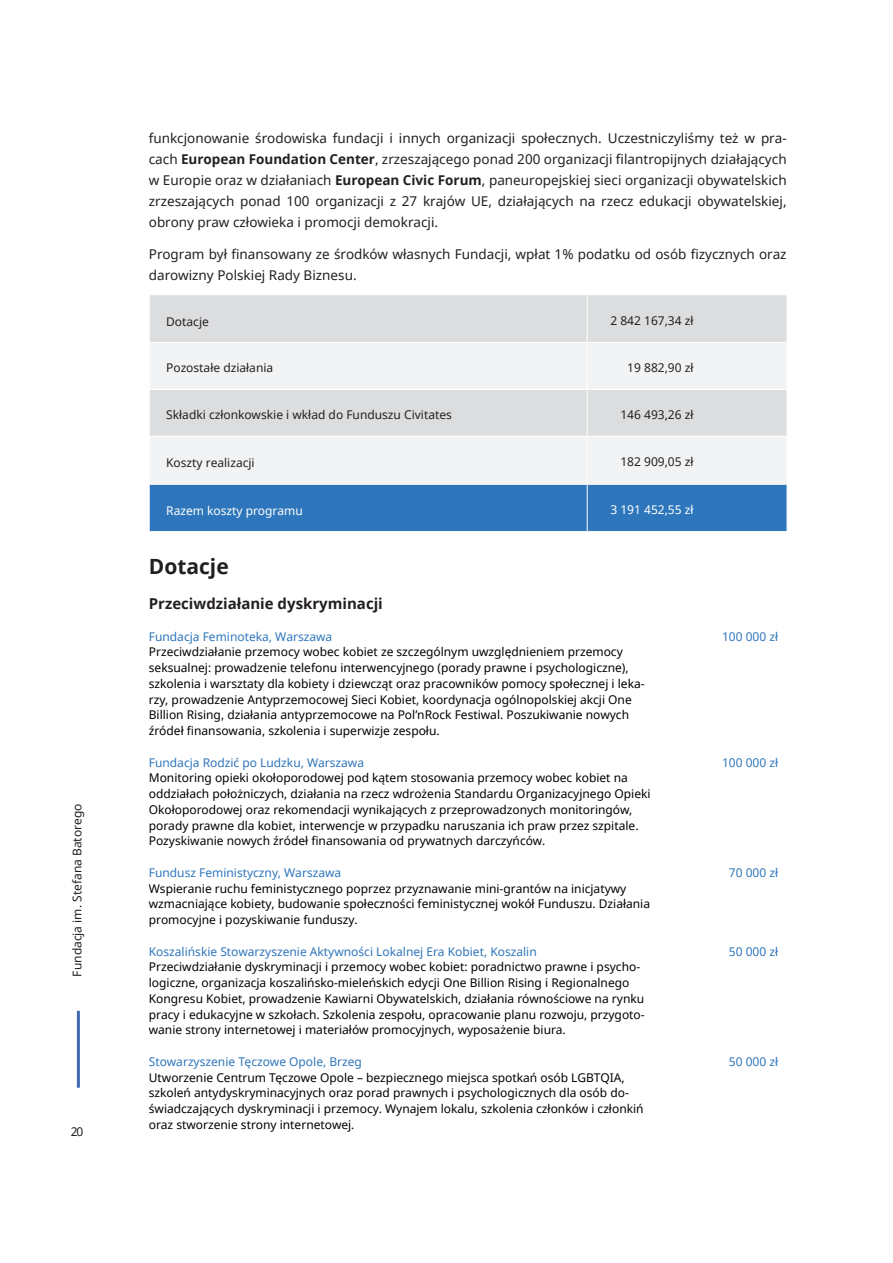
<style>
.page{position:relative;width:893px;height:1263px;background:#fff}
.page>*{position:absolute;margin:0;border:0;box-sizing:border-box;transform-origin:0 0}
.NAGŁÓWEK_2{font:700 21px "Noto Sans";color:#231f20}
.NAGŁÓWEK_4{font:700 15px "Noto Sans";color:#231f20}
.BODY_kopia{font:13.5px/21px "Noto Sans";color:#231f20;text-align:justify}
.BODY_kopia-2{font:12px/15.8px "Noto Sans";color:#000}
.BODY{font:12px "Noto Sans";color:#231f20}
.BODY_kopia-3{font:12px "Noto Sans";color:#2e76bc}
.BODY-2{font:12px "Noto Sans";color:#fff}
.s1{font-weight:700}
.s2{color:#2e76bc}
</style>
<div class="page">
<hr style="left:77px;top:1011px;width:3px;height:77px;background:#406ab4">
<div style="left:150px;top:295px;width:637px;height:47px;background:#dcdddf"></div>
<svg style="left:150px;top:343px;width:637px;height:141px;fill:#f2f3f4"></svg>
<div style="left:150px;top:485px;width:637px;height:46px;background:#2e76bc"></div>
<hr style="left:587px;top:295px;width:1px;height:47px;background:#fff">
<hr style="left:587px;top:343px;width:1px;height:46px;background:#fff">
<hr style="left:149px;top:389px;width:438px;height:1px;background:#fff">
<hr style="left:587px;top:389px;width:200px;height:1px;background:#fff">
<hr style="left:587px;top:390px;width:1px;height:46px;background:#fff">
<hr style="left:149px;top:436px;width:438px;height:1px;background:#fff">
<hr style="left:587px;top:436px;width:200px;height:1px;background:#fff">
<hr style="left:587px;top:437px;width:1px;height:47px;background:#fff">
<hr style="left:587px;top:485px;width:1px;height:46px;background:#fff">
<p class="BODY" style="left:69px;top:976px;width:174px;rotate:-90deg">Fundacja im. Stefana Batorego</p>
<p class="BODY" style="left:71px;top:1123px;width:14px">20</p>
<p class="BODY_kopia" style="left:149px;top:128px;width:639px">funkcjonowanie środowiska fundacji i innych organizacji społecznych. Uczestniczyliśmy też w pra&shy;cach <span class="s1">European Foundation Center</span>, zrzeszającego ponad 200 organizacji filantropijnych działających w Europie oraz w działaniach <span class="s1">European Civic Forum</span>, paneuropejskiej sieci organizacji obywatelskich zrzeszających ponad 100 organizacji z 27 krajów UE, działających na rzecz edukacji obywatelskiej, obrony praw człowieka i promocji demokracji.</p>
<p class="BODY_kopia" style="left:149px;top:243px;width:639px">Program był fi nansowany ze środków własnych Fundacji, wpłat 1% podatku od osób fizycznych oraz darowizny Polskiej Rady Biznesu.</p>
<p class="BODY" style="left:166px;top:313px;width:44px">Dotacje</p>
<p class="BODY" style="left:610px;top:312px;width:85px">2 842 167,34 zł</p>
<p class="BODY" style="left:166px;top:360px;width:109px">Pozostałe działania</p>
<p class="BODY" style="left:627px;top:360px;width:68px">19 882,90 zł</p>
<p class="BODY" style="left:166px;top:407px;width:287px">Składki członkowskie i wkład do Funduszu Civitates</p>
<p class="BODY" style="left:620px;top:407px;width:75px">146 493,26 zł</p>
<p class="BODY" style="left:166px;top:455px;width:90px">Koszty realizacji</p>
<p class="BODY" style="left:620px;top:453px;width:75px">182 909,05 zł</p>
<p class="BODY-2" style="left:166px;top:502px;width:138px">Razem koszty programu</p>
<p class="BODY-2" style="left:610px;top:502px;width:85px">3 191 452,55 zł</p>
<p class="NAGŁÓWEK_2" style="left:149px;top:551px;width:81px">Dotacje</p>
<p class="NAGŁÓWEK_4" style="left:149px;top:593px;width:236px">Przeciwdziałanie dyskryminacji</p>
<p class="BODY_kopia-2" style="left:149px;top:628px;width:497px"><span class="s2">Fundacja Feminoteka, Warszawa<br></span>Przeciwdziałanie przemocy wobec kobiet ze szczególnym uwzględnieniem przemocy seksualnej: prowadzenie telefonu interwencyjnego (porady prawne i psychologiczne), szkolenia i warsztaty dla kobiety i dziewcząt oraz pracowników pomocy społecznej i leka&shy;rzy, prowadzenie Antyprzemocowej Sieci Kobiet, koordynacja ogólnopolskiej akcji One Billion Rising, działania antyprzemocowe na Pol’nRock Festiwal. Poszukiwanie nowych źródeł finansowania, szkolenia i superwizje zespołu.</p>
<p class="BODY_kopia-3" style="left:722px;top:628px;width:58px">100 000 zł</p>
<p class="BODY_kopia-2" style="left:149px;top:754px;width:503px"><span class="s2">Fundacja Rodzić po Ludzku, Warszawa<br></span>Monitoring opieki okołoporodowej pod kątem stosowania przemocy wobec kobiet na oddziałach położniczych, działania na rzecz wdrożenia Standardu Organizacyjnego Opieki Okołoporodowej oraz rekomendacji wynikających z przeprowadzonych monitoringów, porady prawne dla kobiet, interwencje w przypadku naruszania ich praw przez szpitale.<br>Pozyskiwanie nowych źródeł finansowania od prywatnych darczyńców.</p>
<p class="BODY_kopia-3" style="left:722px;top:754px;width:58px">100 000 zł</p>
<p class="BODY_kopia-2" style="left:149px;top:864px;width:503px"><span class="s2">Fundusz Feministyczny, Warszawa<br></span>Wspieranie ruchu feministycznego poprzez przyznawanie mini-grantów na inicjatywy wzmacniające kobiety, budowanie społeczności feministycznej wokół Funduszu. Działania promocyjne i pozyskiwanie funduszy.</p>
<p class="BODY_kopia-3" style="left:729px;top:864px;width:51px">70 000 zł</p>
<p class="BODY_kopia-2" style="left:149px;top:943px;width:497px"><span class="s2">Koszalińskie Stowarzyszenie Aktywności Lokalnej Era Kobiet, Koszalin<br></span>Przeciwdziałanie dyskryminacji i przemocy wobec kobiet: poradnictwo prawne i psycho&shy;logiczne, organizacja koszalińsko-mieleńskich edycji One Billion Rising i Regionalnego Kongresu Kobiet, prowadzenie Kawiarni Obywatelskich, działania równościowe na rynku pracy i edukacyjne w szkołach. Szkolenia zespołu, opracowanie planu rozwoju, przygoto&shy;wanie strony internetowej i materiałów promocyjnych, wyposażenie biura.</p>
<p class="BODY_kopia-3" style="left:729px;top:943px;width:51px">50 000 zł</p>
<p class="BODY_kopia-2" style="left:149px;top:1053px;width:496px"><span class="s2">Stowarzyszenie Tęczowe Opole, Brzeg<br></span>Utworzenie Centrum Tęczowe Opole – bezpiecznego miejsca spotkań osób LGBTQIA, szkoleń antydyskryminacyjnych oraz porad prawnych i psychologicznych dla osób do&shy;świadczających dyskryminacji i przemocy. Wynajem lokalu, szkolenia członków i członkiń oraz stworzenie strony internetowej.</p>
<p class="BODY_kopia-3" style="left:729px;top:1053px;width:51px">50 000 zł</p>
</div>
